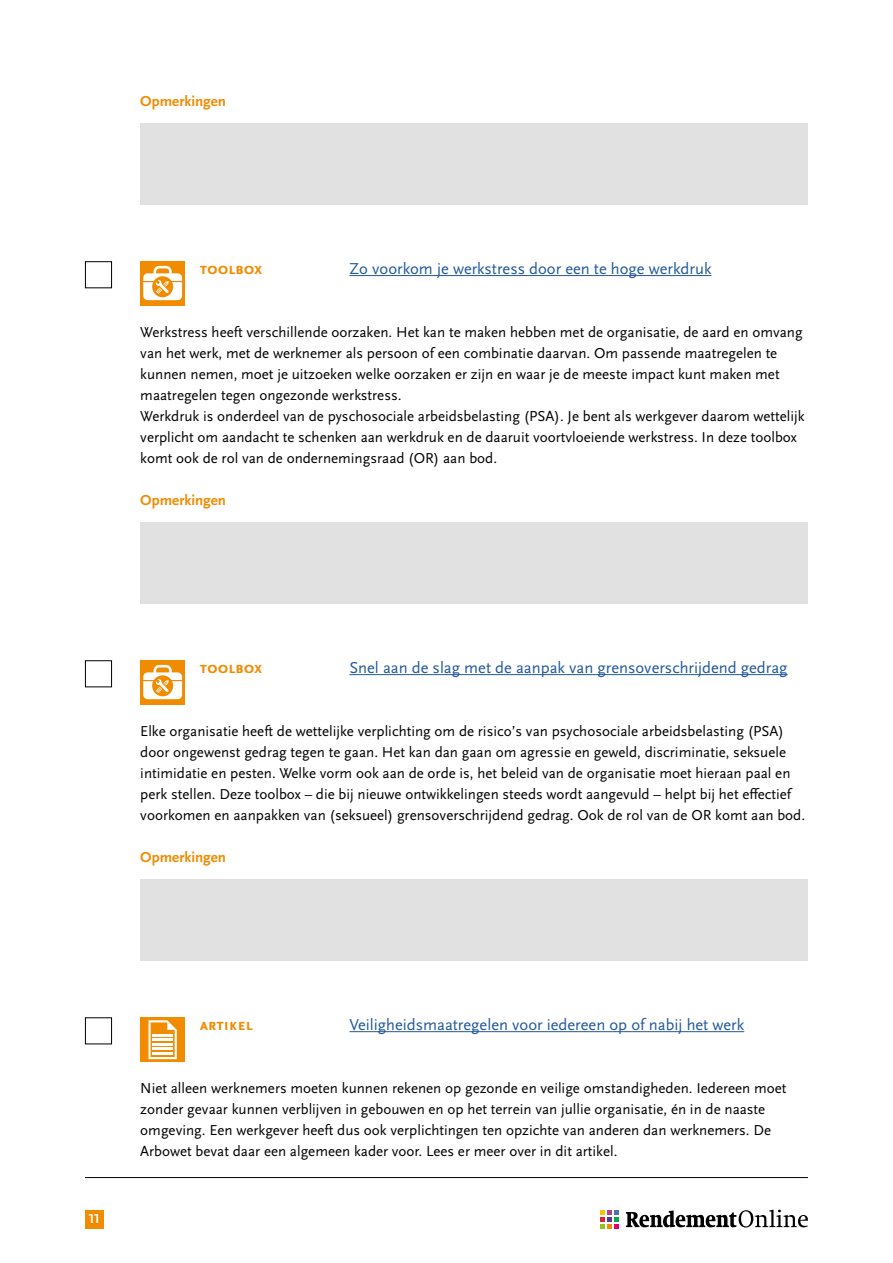
<style>
.page{position:relative;width:893px;height:1263px;background:#fff}
.page>*{position:absolute;margin:0;border:0;box-sizing:border-box;transform-origin:0 0}
.t1{font:16.5px "Scala Sans OT";color:#22599b}
.t2{font:700 16.5px "Scala Sans OT";color:#f18b00}
.t3{font:15px/21px "Scala Sans OT";color:#000}
.t4{font:700 15px "Scala Sans OT";color:#f18b00}
.t5{font:700 13.5px "Scala Sans OT";color:#fff}
</style>
<div class="page">
<hr style="left:85px;top:1177px;width:723px;height:1px;background:#000">
<div style="left:85px;top:1210px;width:18px;height:18px;background:#f18b00"></div>
<svg style="left:626px;top:1209px;width:182px;height:18px"></svg>
<svg style="left:601px;top:1210px;width:18px;height:19px"></svg>
<hr style="left:349px;top:275px;width:362px;height:1px;background:#22599b">
<hr style="left:349px;top:674px;width:439px;height:1px;background:#22599b">
<hr style="left:349px;top:1031px;width:395px;height:1px;background:#22599b">
<div style="left:140px;top:123px;width:668px;height:81px;background:#e1e1e1"></div>
<div style="left:140px;top:522px;width:668px;height:81px;background:#e1e1e1"></div>
<div style="left:140px;top:879px;width:668px;height:81px;background:#e1e1e1"></div>
<div style="left:85px;top:261px;width:27px;height:27px;border:1px solid #000"></div>
<div style="left:140px;top:261px;width:45px;height:45px;background:#f18b00"></div>
<svg style="left:143px;top:266px;width:39px;height:34px"></svg>
<div style="left:85px;top:660px;width:27px;height:27px;border:1px solid #000"></div>
<div style="left:140px;top:660px;width:45px;height:45px;background:#f18b00"></div>
<svg style="left:143px;top:665px;width:39px;height:34px"></svg>
<div style="left:85px;top:1017px;width:27px;height:27px;border:1px solid #000"></div>
<div style="left:140px;top:1017px;width:45px;height:45px;background:#f18b00"></div>
<svg style="left:148px;top:1020px;width:29px;height:39px"></svg>
<hr style="left:153px;top:1048px;width:20px;height:2px;background:#fff">
<hr style="left:153px;top:1039px;width:20px;height:2px;background:#fff">
<hr style="left:153px;top:1043px;width:20px;height:2px;background:#fff">
<hr style="left:153px;top:1034px;width:20px;height:2px;background:#fff">
<hr style="left:153px;top:1052px;width:20px;height:3px;background:#fff">
<p class="t4" style="left:140px;top:93px;width:87px">Opmerkingen</p>
<p class="t2" style="left:200px;top:259px;width:64px">toolbox</p>
<p class="t1" style="left:349px;top:260px;width:364px">Zo voorkom je werkstress door een te hoge werkdruk</p>
<p class="t3" style="left:140px;top:322px;width:666px">Werkstress heeft verschillende oorzaken. Het kan te maken hebben met de organisatie, de aard en omvang van het werk, met de werknemer als persoon of een combinatie daarvan. Om passende maatregelen te kunnen nemen, moet je uitzoeken welke oorzaken er zijn en waar je de meeste impact kunt maken met maatregelen tegen ongezonde werkstress.<br>Werkdruk is onderdeel van de pyschosociale arbeidsbelasting (PSA). Je bent als werkgever daarom wettelijk verplicht om aandacht te schenken aan werkdruk en de daaruit voortvloeiende werkstress. In deze toolbox komt ook de rol van de ondernemingsraad (OR) aan bod.</p>
<p class="t4" style="left:140px;top:492px;width:87px">Opmerkingen</p>
<p class="t2" style="left:200px;top:658px;width:64px">toolbox</p>
<p class="t1" style="left:349px;top:659px;width:440px">Snel aan de slag met de aanpak van grensoverschrijdend gedrag</p>
<p class="t3" style="left:140px;top:721px;width:666px">Elke organisatie heeft de wettelijke verplichting om de risico’s van psychosociale arbeidsbelasting (PSA) door ongewenst gedrag tegen te gaan. Het kan dan gaan om agressie en geweld, discriminatie, seksuele intimidatie en pesten. Welke vorm ook aan de orde is, het beleid van de organisatie moet hieraan paal en perk stellen. Deze toolbox – die bij nieuwe ontwikkelingen steeds wordt aangevuld – helpt bij het effectief voorkomen en aanpakken van (seksueel) grensoverschrijdend gedrag. Ook de rol van de OR komt aan bod.</p>
<p class="t4" style="left:140px;top:849px;width:87px">Opmerkingen</p>
<p class="t5" style="left:89px;top:1211px;width:12px">11</p>
<p class="t2" style="left:200px;top:1015px;width:55px">ARTIKEL</p>
<p class="t1" style="left:349px;top:1016px;width:396px">Veiligheidsmaatregelen voor iedereen op of nabij het werk</p>
<p class="t3" style="left:140px;top:1078px;width:648px">Niet alleen werknemers moeten kunnen rekenen op gezonde en veilige omstandigheden. Iedereen moet zonder gevaar kunnen verblijven in gebouwen en op het terrein van jullie organisatie, én in de naaste omgeving. Een werkgever heeft dus ook verplichtingen ten opzichte van anderen dan werknemers. De Arbowet bevat daar een algemeen kader voor. Lees er meer over in dit artikel.</p>
</div>
